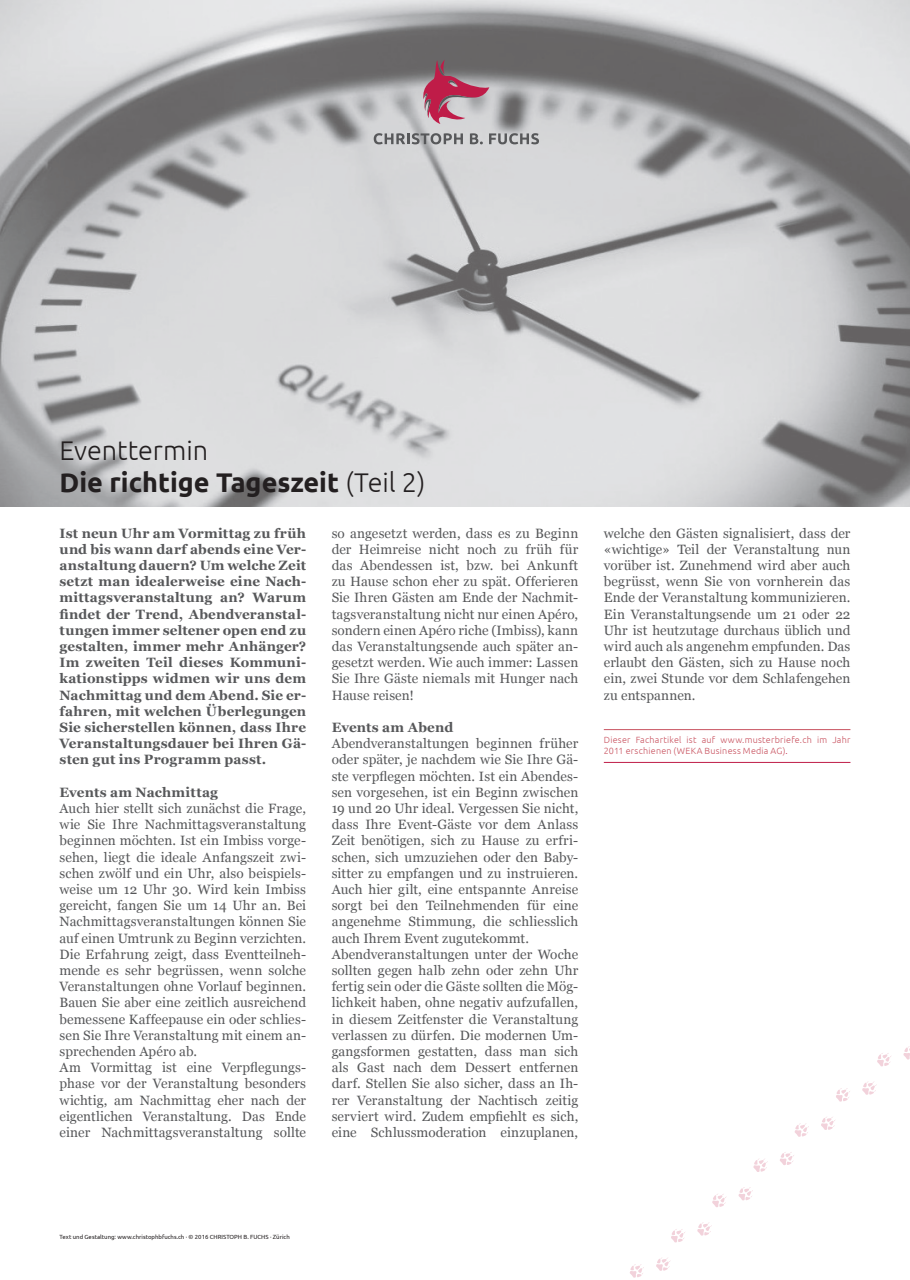
<style>
.page{position:relative;width:910px;height:1280px;background:#fff}
.page>*{position:absolute;margin:0;border:0;box-sizing:border-box;transform-origin:0 0}
.t1{font:700 27px "Ubuntu";color:#231f20}
.t2{font:300 27px "Ubuntu";color:#231f20}
.t3{font:13.5px/16.2px "Georgia";letter-spacing:.005em;color:#57585a;text-align:justify}
.t4{font:700 13.5px/16.2px "Georgia";letter-spacing:.015em;color:#57585a;text-align:justify}
.t5{font:300 9px/10.8px "Ubuntu";letter-spacing:.025em;color:#c95360}
.t6{font:6px "Ubuntu";color:#231f20}
.s1{font-weight:300}
.s2{color:#bf1c48}
</style>
<div class="page">
<img style="left:0;top:0;width:910px;height:506px">
<svg style="left:903px;top:1046px;width:7px;height:14px"></svg>
<svg style="left:862px;top:1082px;width:15px;height:13px"></svg>
<svg style="left:821px;top:1117px;width:14px;height:13px"></svg>
<svg style="left:780px;top:1152px;width:14px;height:13px"></svg>
<svg style="left:738px;top:1187px;width:15px;height:14px"></svg>
<svg style="left:697px;top:1222px;width:15px;height:14px"></svg>
<svg style="left:656px;top:1258px;width:15px;height:13px"></svg>
<svg style="left:877px;top:1053px;width:14px;height:14px"></svg>
<svg style="left:836px;top:1088px;width:14px;height:14px"></svg>
<svg style="left:794px;top:1123px;width:15px;height:14px"></svg>
<svg style="left:753px;top:1159px;width:15px;height:13px"></svg>
<svg style="left:712px;top:1194px;width:14px;height:13px"></svg>
<svg style="left:671px;top:1229px;width:14px;height:14px"></svg>
<svg style="left:630px;top:1264px;width:14px;height:14px"></svg>
<svg style="left:422px;top:60px;width:67px;height:64px;background:#aa7584"></svg>
<svg style="left:374px;top:133px;width:89px;height:11px"></svg>
<svg style="left:470px;top:133px;width:13px;height:11px"></svg>
<svg style="left:489px;top:133px;width:50px;height:11px"></svg>
<hr style="left:604px;top:729px;width:246px;height:1px;background:#c95360">
<hr style="left:604px;top:762px;width:246px;height:1px;background:#bf1c48">
<p class="t2" style="left:60px;top:434px;width:150px">Eventtermin</p>
<p class="t1" style="left:60px;top:466px;width:368px">Die richtige Tageszeit <span class="s1">(Teil 2)</span></p>
<p class="t4" style="left:60px;top:525px;width:248px">Ist neun Uhr am Vormittag zu früh und bis wann darf abends eine Ver&shy;anstaltung dauern? Um welche Zeit setzt man idealerweise eine Nach&shy;mittagsveranstaltung an? Warum findet der Trend, Abendveranstal&shy;tungen immer seltener open end zu gestalten, immer mehr Anhänger?<br>Im zweiten Teil dieses Kommuni&shy;kationstipps widmen wir uns dem Nachmittag und dem Abend. Sie er&shy;fahren, mit welchen Überlegungen Sie sicherstellen können, dass Ihre Veranstaltungsdauer bei Ihren Gä&shy;sten gut ins Programm passt.</p>
<p class="t4" style="left:60px;top:784px;width:160px">Events am Nachmittag</p>
<p class="t3" style="left:60px;top:800px;width:248px">Auch hier stellt sich zunächst die Frage, wie Sie Ihre Nachmittagsveranstaltung beginnen möchten. Ist ein Imbiss vorge&shy;sehen, liegt die ideale Anfangszeit zwi&shy;schen zwölf und ein Uhr, also beispiels&shy;weise um 12 Uhr 30. Wird kein Imbiss gereicht, fangen Sie um 14 Uhr an. Bei Nachmittagsveranstaltungen können Sie auf einen Umtrunk zu Beginn verzichten.<br>Die Erfahrung zeigt, dass Eventteilneh&shy;mende es sehr begrüssen, wenn solche Veranstaltungen ohne Vorlauf beginnen.<br>Bauen Sie aber eine zeitlich ausreichend bemessene Kaffeepause ein oder schlies&shy;sen Sie Ihre Veranstaltung mit einem an&shy;sprechenden Apéro ab.</p>
<p class="t3" style="left:60px;top:1060px;width:248px">Am Vormittag ist eine Verpflegungs&shy;phase vor der Veranstaltung besonders wichtig, am Nachmittag eher nach der eigentlichen Veranstaltung. Das Ende einer Nachmittagsveranstaltung sollte</p>
<p class="t3" style="left:332px;top:525px;width:248px">so angesetzt werden, dass es zu Beginn der Heimreise nicht noch zu früh für das Abendessen ist, bzw. bei Ankunft zu Hause schon eher zu spät. Offerieren Sie Ihren Gästen am Ende der Nachmit&shy;tagsveranstaltung nicht nur einen Apéro, sondern einen Apéro riche (Imbiss), kann das Veranstaltungsende auch später an&shy;gesetzt werden. Wie auch immer: Lassen Sie Ihre Gäste niemals mit Hunger nach Hause reisen!</p>
<p class="t4" style="left:332px;top:719px;width:123px">Events am Abend</p>
<p class="t3" style="left:332px;top:736px;width:248px">Abendveranstaltungen beginnen früher oder später, je nachdem wie Sie Ihre Gä&shy;ste verpflegen möchten. Ist ein Abendes&shy;sen vorgesehen, ist ein Beginn zwischen 19 und 20 Uhr ideal. Vergessen Sie nicht, dass Ihre Event-Gäste vor dem Anlass Zeit benötigen, sich zu Hause zu erfri&shy;schen, sich umzuziehen oder den Baby&shy;sitter zu empfangen und zu instruieren.<br>Auch hier gilt, eine entspannte Anreise sorgt bei den Teilnehmenden für eine angenehme Stimmung, die schliesslich auch Ihrem Event zugutekommt.</p>
<p class="t3" style="left:332px;top:946px;width:248px">Abendveranstaltungen unter der Woche sollten gegen halb zehn oder zehn Uhr fertig sein oder die Gäste sollten die Mög&shy;lichkeit haben, ohne negativ aufzufallen, in diesem Zeitfenster die Veranstaltung verlassen zu dürfen. Die modernen Um&shy;gangsformen gestatten, dass man sich als Gast nach dem Dessert entfernen darf. Stellen Sie also sicher, dass an Ih&shy;rer Veranstaltung der Nachtisch zeitig serviert wird. Zudem empfiehlt es sich, eine Schlussmoderation einzuplanen,</p>
<p class="t3" style="left:604px;top:525px;width:248px">welche den Gästen signalisiert, dass der «wichtige» Teil der Veranstaltung nun vorüber ist. Zunehmend wird aber auch begrüsst, wenn Sie von vornherein das Ende der Veranstaltung kommunizieren.<br>Ein Veranstaltungsende um 21 oder 22<br>Uhr ist heutzutage durchaus üblich und wird auch als angenehm empfunden. Das erlaubt den Gästen, sich zu Hause noch ein, zwei Stunde vor dem Schlafengehen zu entspannen.</p>
<p class="t5" style="left:604px;top:734px;width:248px">Dieser Fachartikel ist auf www.musterbriefe.ch im Jahr<br>2011 erschienen (WEKA Business Media AG)<span class="s2">.</span></p>
<p class="t6" style="left:60px;top:1233px;width:232px">Text und Gestaltung: www.christophbfuchs.ch · © 2016 CHRISTOPH B. FUCHS · Zürich</p>
</div>
